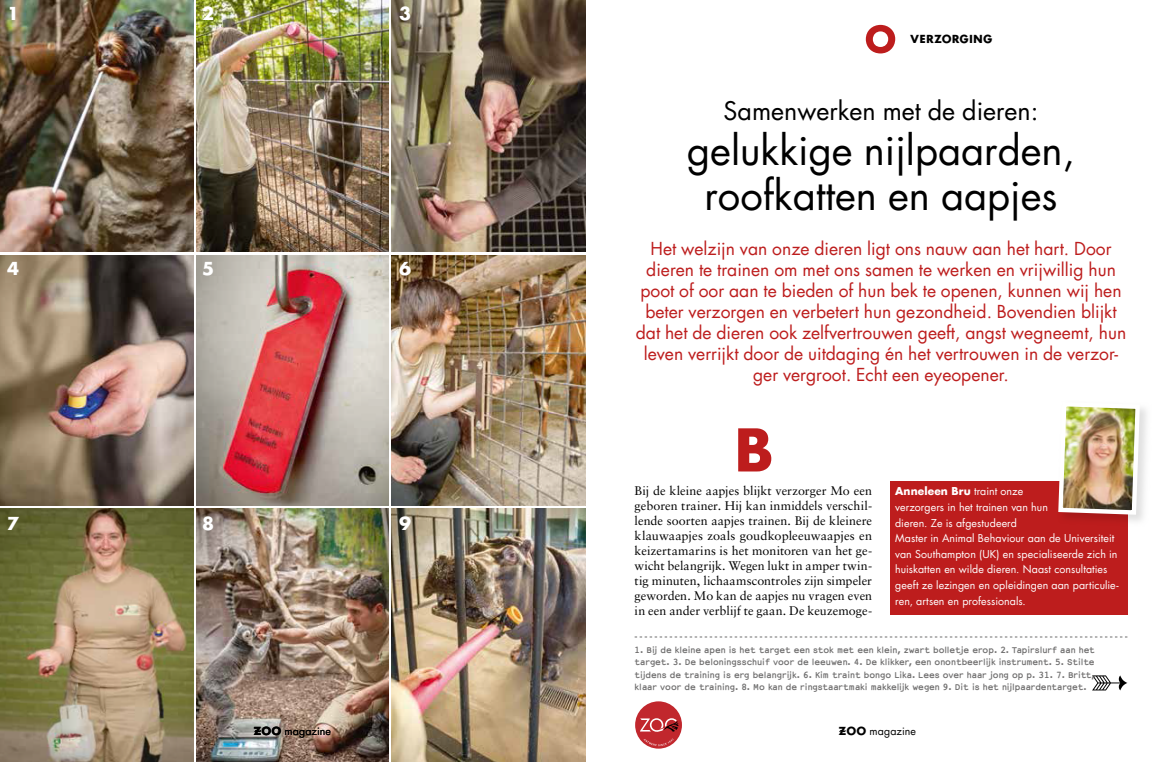
<style>
.page{position:relative;width:1170px;height:762px;background:#fff}
.page>*{position:absolute;margin:0;border:0;box-sizing:border-box;transform-origin:0 0}
.t1{font:56.25px "Cg Futura Maxi Bd";color:#bd1d1d}
.t2{font:40px/45px "Futura";color:#000;text-align:center}
.t3{font:25px "Futura";color:#000}
.t4{font:17.5px/21px "Futura";color:#bd1d1d;text-align:center}
.t5{font:700 17.5px "Futura";color:#fff}
.t6{font:12.5px/15px "Sabon LT";color:#000;text-align:justify}
.t7{font:10.62px/15.6px "Futura";letter-spacing:.005em;color:#fff}
.t8{font:10.62px "Futura";letter-spacing:.005em;color:#000}
.t9{font:10.62px "Cg Futura Maxi Bd";letter-spacing:.01em;color:#000}
.t10{font:700 10px/12.5px "Courier Sans";color:#706f6f;text-align:justify}
.s1{font-weight:700}
.s2{font-family:"Cg Futura Maxi Bd"}
</style>
<div class="page">
<img style="left:392px;top:509px;width:193px;height:253px">
<img style="left:0;top:255px;width:193px;height:250px">
<img style="left:197px;top:0;width:191px;height:252px">
<img style="left:0;top:0;width:193px;height:252px">
<img style="left:197px;top:255px;width:191px;height:250px">
<img style="left:0;top:509px;width:193px;height:253px">
<img style="left:392px;top:0;width:193px;height:252px">
<img style="left:392px;top:255px;width:193px;height:250px">
<img style="left:197px;top:509px;width:191px;height:253px">
<svg style="left:839px;top:730px;width:6px;height:2px"></svg>
<svg style="left:865px;top:25px;width:30px;height:28px"></svg>
<svg style="left:254px;top:730px;width:7px;height:2px"></svg>
<svg style="left:1092px;top:675px;width:35px;height:15px"></svg>
<svg style="left:634px;top:637px;width:493px;height:1px"></svg>
<div style="left:889px;top:481px;width:238px;height:133px;background:#bd1d1d"></div>
<svg style="left:1066px;top:408px;width:81px;height:118px"></svg>
<img style="left:1058px;top:406px;width:83px;height:111px">
<div style="left:635px;top:701px;width:47px;height:47px;background:#c1272d;border-radius:50%"></div>
<svg style="left:643px;top:738px;width:30px;height:8px"></svg>
<svg style="left:640px;top:718px;width:38px;height:14px"></svg>
<h3 class="t5" style="left:7px;top:1px;width:14px">1</h3>
<h3 class="t5" style="left:202px;top:1px;width:14px">2</h3>
<h3 class="t5" style="left:399px;top:1px;width:14px">3</h3>
<p class="t9" style="left:910px;top:32px;width:83px">VERZORGING</p>
<h3 class="t5" style="left:7px;top:256px;width:14px">4</h3>
<h3 class="t5" style="left:202px;top:256px;width:14px">5</h3>
<h3 class="t5" style="left:399px;top:256px;width:14px">6</h3>
<h3 class="t3" style="left:723px;top:94px;width:316px">Samenwerken met de dieren:</h3>
<h2 class="t2" style="left:687px;top:127px;width:389px">gelukkige nijlpaarden, roofkatten en aapjes</h2>
<p class="t4" style="left:635px;top:238px;width:492px">Het welzijn van onze dieren ligt ons nauw aan het hart. Door dieren te trainen om met ons samen te werken en vrijwillig hun poot of oor aan te bieden of hun bek te openen, kunnen wij hen beter verzorgen en verbetert hun gezondheid. Bovendien blijkt dat het de dieren ook zelfvertrouwen geeft, angst wegneemt, hun leven verrijkt door de uitdaging én het vertrouwen in de verzor&shy;ger vergroot. Echt een eyeopener.</p>
<h1 class="t1" style="left:733px;top:413px;width:41px">B</h1>
<h3 class="t5" style="left:7px;top:511px;width:14px">7</h3>
<h3 class="t5" style="left:202px;top:511px;width:14px">8</h3>
<h3 class="t5" style="left:399px;top:511px;width:14px">9</h3>
<p class="t6" style="left:634px;top:483px;width:239px">Bij de kleine aapjes blijkt verzorger Mo een geboren trainer. Hij kan inmiddels verschil&shy;lende soorten aapjes trainen. Bij de kleinere klauwaapjes zoals goudkopleeuwaapjes en keizertamarins is het monitoren van het ge&shy;wicht belangrijk. Wegen lukt in amper twin&shy;tig minuten, lichaamscontroles zijn simpeler geworden. Mo kan de aapjes nu vragen even in een ander verblijf te gaan. De keuzemoge-</p>
<p class="t10" style="left:634px;top:644px;width:461px">1. Bij de kleine apen is het target een stok met een klein, zwart bolletje erop. 2. Tapirslurf aan het target. 3. De beloningsschuif voor de leeuwen. 4. De klikker, een onontbeerlijk instrument. 5. Stilte tijdens de training is erg belangrijk. 6. Kim traint bongo Lika. Lees over haar jong op p. 31. 7. Britt, klaar voor de training. 8. Mo kan de ringstaartmaki makkelijk wegen 9. Dit is het nijlpaardentarget.</p>
<p class="t7" style="left:895px;top:483px;width:225px"><span class="s1">Anneleen Bru</span> traint onze<br>verzorgers in het trainen van hun<br>dieren. Ze is afgestudeerd<br>Master in Animal Behaviour aan de Universiteit van Southampton (UK) en specialiseerde zich in huiskatten en wilde dieren. Naast consultaties geeft ze lezingen en opleidingen aan particulie&shy;ren, artsen en professionals.</p>
<p class="t8" style="left:254px;top:724px;width:78px"><span class="s2">ZOO</span> magazine</p>
<p class="t8" style="left:838px;top:724px;width:78px"><span class="s2">ZOO</span> magazine</p>
</div>
